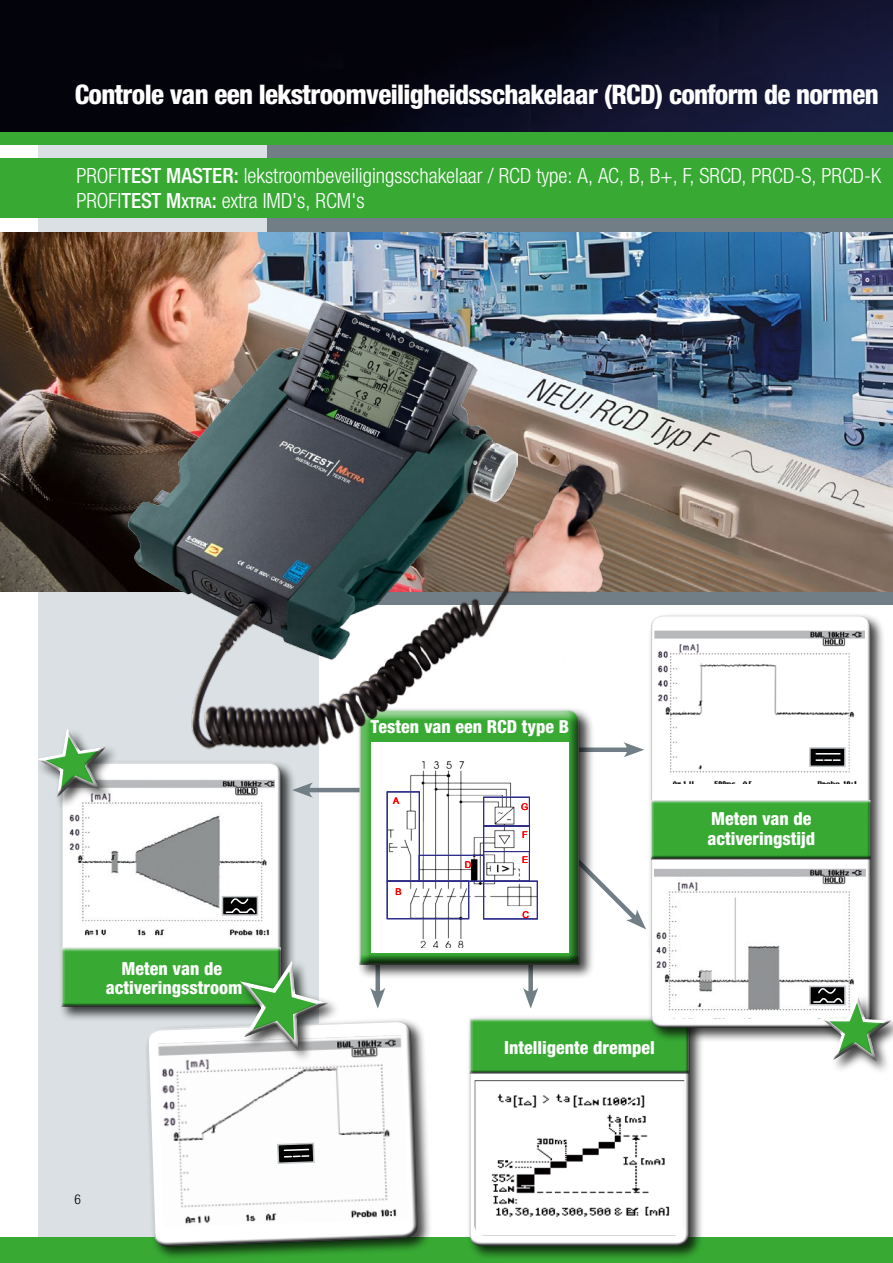
<style>
.page{position:relative;width:893px;height:1263px;background:#fff}
.page>*{position:absolute;margin:0;border:0;box-sizing:border-box;transform-origin:0 0}
.t1{font:800 condensed 27px "Helvetica Neue LTW1 G";letter-spacing:-.025em;color:#fff}
.t2{font:300 condensed 21px/25.5px "Helvetica Neue LTW1 G";color:#fff}
.t3{font:800 condensed 18px/19.5px "Helvetica Neue LTW1 G";color:#fff;text-align:center}
.t4{font:300 condensed 13.5px "Helvetica Neue LTW1 G";color:#000}
.t5{font:9.15px "Arial";color:#f00}
.s1{font-weight:500}
.s2{font-weight:500;font-size:15px}
</style>
<div class="page">
<div style="left:38px;top:145px;width:281px;height:1104px;background:#dae0e3"></div>
<div style="left:268px;top:145px;width:625px;height:460px;background:#717e85"></div>
<div style="left:0;top:158px;width:893px;height:60px;background:#38aa34"></div>
<img style="left:0;top:233px;width:893px;height:359px">
<div style="left:0;top:106px;width:893px;height:39px;background:#38aa34"></div>
<img style="left:0;top:0;width:893px;height:132px">
<div style="left:0;top:1237px;width:893px;height:26px;background:#38aa34"></div>
<div style="left:466px;top:1015px;width:238px;height:246px;background:#000;opacity:.75"></div>
<div style="left:468px;top:1034px;width:224px;height:214px;background:#000;opacity:.75"></div>
<img style="left:475px;top:1080px;width:209px;height:155px">
<div style="left:467px;top:1015px;width:224px;height:58px;background:#f7f7f7"></div>
<div style="left:467px;top:1017px;width:224px;height:57px;background:#000;opacity:.75"></div>
<div style="left:576px;top:747px;width:56px;height:5px;background:#717e85"></div>
<svg style="left:623px;top:742px;width:21px;height:15px"></svg>
<svg style="left:594px;top:874px;width:52px;height:55px"></svg>
<div style="left:528px;top:955px;width:5px;height:41px;background:#717e85"></div>
<svg style="left:523px;top:988px;width:15px;height:20px"></svg>
<div style="left:58px;top:760px;width:238px;height:262px;background:#000;opacity:.75"></div>
<div style="left:61px;top:766px;width:223px;height:208px;background:#000;opacity:.75"></div>
<div style="left:61px;top:946px;width:223px;height:62px;background:#000;opacity:.75"></div>
<svg style="left:225px;top:899px;width:30px;height:14px"></svg>
<div style="left:222px;top:896px;width:36px;height:20px;border:2px solid #bec3c6"></div>
<div style="left:36px;top:726px;width:84px;height:85px;background:#000;opacity:.75"></div>
<svg style="left:36px;top:726px;width:80px;height:75px"></svg>
<div style="left:144px;top:1018px;width:289px;height:243px;background:#000;opacity:.75"></div>
<svg style="left:146px;top:1023px;width:275px;height:226px"></svg>
<img style="left:157px;top:1035px;width:251px;height:192px">
<svg style="left:276px;top:1142px;width:39px;height:23px"></svg>
<div style="left:647px;top:612px;width:239px;height:431px;background:#000;opacity:.75"></div>
<div style="left:650px;top:618px;width:223px;height:210px;background:#000;opacity:.75"></div>
<img style="left:654px;top:629px;width:210px;height:155px">
<div style="left:650px;top:820px;width:223px;height:210px;background:#000;opacity:.75"></div>
<img style="left:655px;top:868px;width:210px;height:150px">
<div style="left:649px;top:797px;width:223px;height:62px;background:#fff"></div>
<div style="left:649px;top:799px;width:223px;height:61px;background:#000;opacity:.75"></div>
<div style="left:810px;top:748px;width:35px;height:18px;background:#000"></div>
<svg style="left:816px;top:753px;width:24px;height:8px"></svg>
<div style="left:809px;top:747px;width:37px;height:20px;border:2px solid #bec3c6"></div>
<div style="left:809px;top:986px;width:37px;height:19px;border:2px solid #bec3c6"></div>
<div style="left:239px;top:958px;width:103px;height:106px;background:#fdfdfd"></div>
<svg style="left:226px;top:947px;width:113px;height:109px"></svg>
<img style="left:128px;top:302px;width:389px;height:19px">
<div style="left:820px;top:993px;width:73px;height:82px;background:#000;opacity:.75"></div>
<svg style="left:812px;top:986px;width:81px;height:77px"></svg>
<hr style="left:305px;top:788px;width:65px;height:4px;background:#717e85">
<svg style="left:292px;top:782px;width:21px;height:16px"></svg>
<div style="left:375px;top:955px;width:5px;height:41px;background:#717e85"></div>
<svg style="left:370px;top:988px;width:15px;height:20px"></svg>
<div style="left:356px;top:706px;width:238px;height:274px;background:#000;opacity:.75"></div>
<div style="left:358px;top:711px;width:224px;height:256px;background:#000;opacity:.75"></div>
<div style="left:371px;top:742px;width:197px;height:211px;background:#fff"></div>
<img style="left:389px;top:762px;width:147px;height:185px">
<div style="left:387px;top:792px;width:32px;height:89px;border:1px solid #2d2d8a"></div>
<div style="left:387px;top:881px;width:82px;height:38px;border:1px solid #2d2d8a"></div>
<div style="left:484px;top:881px;width:53px;height:38px;border:1px solid #2d2d8a"></div>
<div style="left:419px;top:855px;width:65px;height:26px;border:1px solid #2d2d8a"></div>
<div style="left:484px;top:851px;width:45px;height:30px;border:1px solid #2d2d8a"></div>
<div style="left:484px;top:826px;width:45px;height:25px;border:1px solid #2d2d8a"></div>
<div style="left:484px;top:797px;width:45px;height:29px;border:1px solid #2d2d8a"></div>
<img style="left:113px;top:321px;width:500px;height:437px">
<p class="t1" style="left:75px;top:78px;width:805px">Controle van een lekstroomveiligheidsschakelaar (RCD) conform de normen</p>
<p class="t2" style="left:76px;top:163px;width:806px">PROFI<span class="s1">TEST MASTER:</span> lekstroombeveiligingsschakelaar / RCD type: A, AC, B, B+, F, SRCD, PRCD-S, PRCD-K<br>PROFI<span class="s1">TEST M</span><span class="s2">XTRA</span><span class="s1">:</span> extra IMD's, RCM's</p>
<p class="t3" style="left:371px;top:717px;width:200px">Testen van een RCD type B</p>
<p class="t3" style="left:106px;top:958px;width:138px">Meten van de activeringsstroom</p>
<p class="t4" style="left:74px;top:1191px;width:8px">6</p>
<p class="t5" style="left:393px;top:795px;width:8px">A</p>
<p class="t5" style="left:395px;top:885px;width:8px">B</p>
<p class="t5" style="left:465px;top:858px;width:8px">D</p>
<p class="t5" style="left:521px;top:800px;width:9px">G</p>
<p class="t5" style="left:522px;top:829px;width:7px">F</p>
<p class="t5" style="left:522px;top:854px;width:8px">E</p>
<p class="t5" style="left:522px;top:909px;width:8px">C</p>
<p class="t3" style="left:504px;top:1037px;width:152px">Intelligente drempel</p>
<p class="t3" style="left:707px;top:809px;width:109px;text-align:left">Meten van de activeringstijd</p>
</div>
